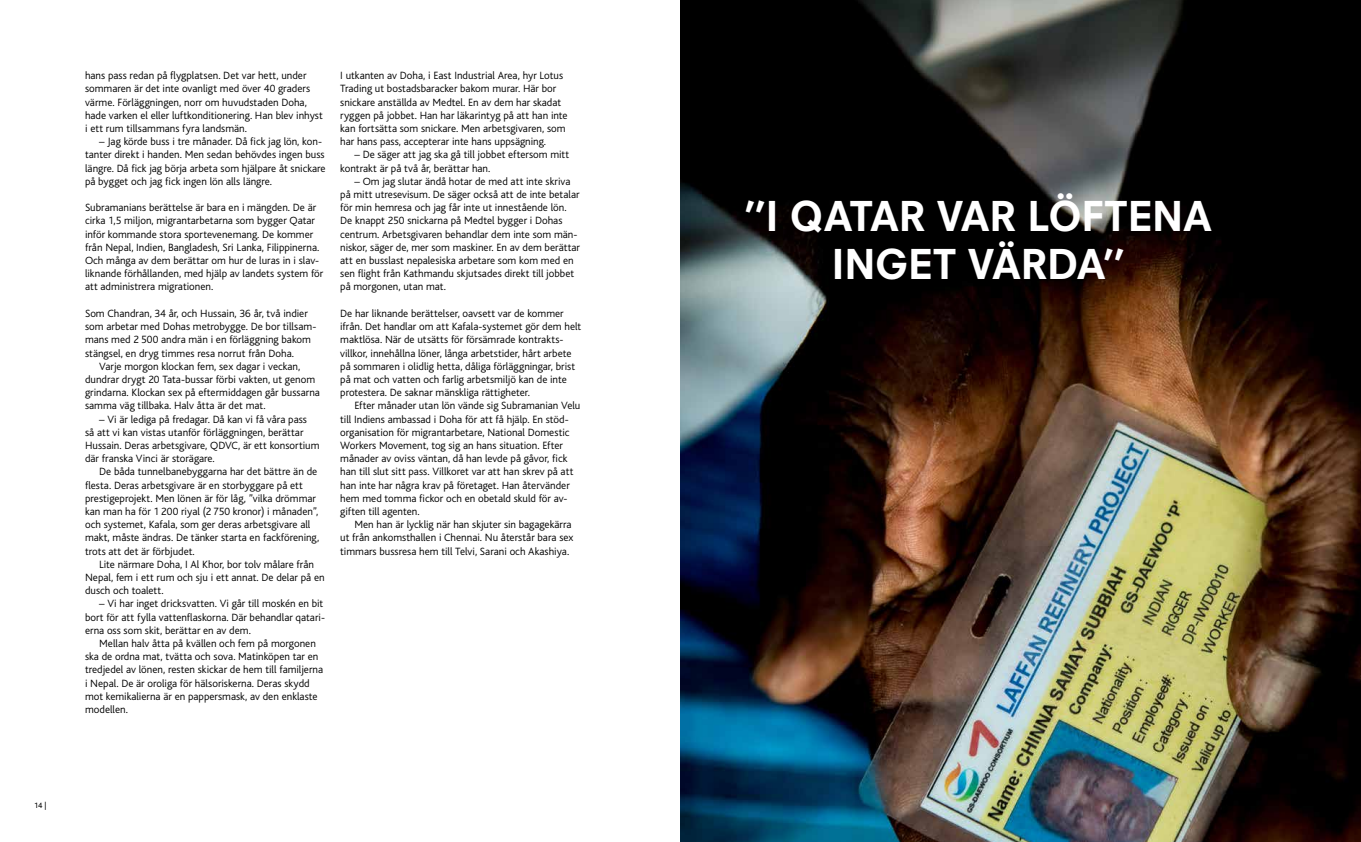
<style>
.page{position:relative;width:1361px;height:842px;background:#fff}
.page>*{position:absolute;margin:0;border:0;box-sizing:border-box;transform-origin:0 0}
.t1{font:800 40px/48px "Neuzeit S";letter-spacing:-.01em;color:#fff;text-align:center}
.t2{font:300 11px/13.2px "Bliss";color:#000}
.t3{font:8px "Bliss";color:#000}
</style>
<div class="page">
<img style="left:680px;top:0;width:681px;height:842px">
<p class="t3" style="left:34px;top:801px;width:14px">14 |</p>
<p class="t2" style="left:85px;top:69px;width:239px">hans pass redan på flygplatsen. Det var hett, under sommaren är det inte ovanligt med över 40 graders värme. Förläggningen, norr om huvudstaden Doha, hade varken el eller luftkonditionering. Han blev inhyst i ett rum tillsammans fyra landsmän.</p>
<p class="t2" style="left:85px;top:135px;width:242px;text-indent:14px">– Jag körde buss i tre månader. Då fick jag lön, kon&shy;tanter direkt i handen. Men sedan behövdes ingen buss längre. Då fick jag börja arbeta som hjälpare åt snickare på bygget och jag fick ingen lön alls längre.</p>
<p class="t2" style="left:85px;top:201px;width:240px">Subramanians berättelse är bara en i mängden. De är cirka 1,5 miljon, migrantarbetarna som bygger Qatar inför kommande stora sportevenemang. De kommer från Nepal, Indien, Bangladesh, Sri Lanka, Filippinerna.<br>Och många av dem berättar om hur de luras in i slav&shy;liknande förhållanden, med hjälp av landets system för att administrera migrationen.</p>
<p class="t2" style="left:85px;top:307px;width:233px">Som Chandran, 34 år, och Hussain, 36 år, två indier som arbetar med Dohas metrobygge. De bor tillsam&shy;mans med 2 500 andra män i en förläggning bakom stängsel, en dryg timmes resa norrut från Doha.</p>
<p class="t2" style="left:85px;top:360px;width:236px;text-indent:14px">Varje morgon klockan fem, sex dagar i veckan, dundrar drygt 20 Tata-bussar förbi vakten, ut genom grindarna. Klockan sex på eftermiddagen går bussarna samma väg tillbaka. Halv åtta är det mat.</p>
<p class="t2" style="left:85px;top:412px;width:236px;text-indent:14px">– Vi är lediga på fredagar. Då kan vi få våra pass<br>så att vi kan vistas utanför förläggningen, berättar Hussain. Deras arbetsgivare, QDVC, är ett konsortium där franska Vinci är storägare.</p>
<p class="t2" style="left:85px;top:465px;width:236px;text-indent:14px">De båda tunnelbanebyggarna har det bättre än de flesta. Deras arbetsgivare är en storbyggare på ett prestigeprojekt. Men lönen är för låg, ”vilka drömmar kan man ha för 1 200 riyal (2 750 kronor) i månaden”, och systemet, Kafala, som ger deras arbetsgivare all makt, måste ändras. De tänker starta en fackförening, trots att det är förbjudet.</p>
<p class="t2" style="left:85px;top:558px;width:241px;text-indent:14px">Lite närmare Doha, I Al Khor, bor tolv målare från<br>Nepal, fem i ett rum och sju i ett annat. De delar på en dusch och toalett.</p>
<p class="t2" style="left:85px;top:597px;width:241px;text-indent:14px">– Vi har inget dricksvatten. Vi går till moskén en bit bort för att fylla vattenflaskorna. Där behandlar qatari&shy;erna oss som skit, berättar en av dem.</p>
<p class="t2" style="left:85px;top:637px;width:240px;text-indent:14px">Mellan halv åtta på kvällen och fem på morgonen ska de ordna mat, tvätta och sova. Matinköpen tar en tredjedel av lönen, resten skickar de hem till familjerna i Nepal. De är oroliga för hälsoriskerna. Deras skydd mot kemikalierna är en pappersmask, av den enklaste modellen.</p>
<p class="t2" style="left:340px;top:69px;width:229px">I utkanten av Doha, i East Industrial Area, hyr Lotus Trading ut bostadsbaracker bakom murar. Här bor snickare anställda av Medtel. En av dem har skadat ryggen på jobbet. Han har läkarintyg på att han inte kan fortsätta som snickare. Men arbetsgivaren, som har hans pass, accepterar inte hans uppsägning.</p>
<p class="t2" style="left:340px;top:148px;width:231px;text-indent:14px">– De säger att jag ska gå till jobbet eftersom mitt kontrakt är på två år, berättar han.</p>
<p class="t2" style="left:340px;top:175px;width:241px;text-indent:14px">– Om jag slutar ändå hotar de med att inte skriva på mitt utresevisum. De säger också att de inte betalar för min hemresa och jag får inte ut innestående lön.<br>De knappt 250 snickarna på Medtel bygger i Dohas centrum. Arbetsgivaren behandlar dem inte som män&shy;niskor, säger de, mer som maskiner. En av dem berättar att en busslast nepalesiska arbetare som kom med en sen flight från Kathmandu skjutsades direkt till jobbet på morgonen, utan mat.</p>
<p class="t2" style="left:340px;top:307px;width:242px">De har liknande berättelser, oavsett var de kommer ifrån. Det handlar om att Kafala-systemet gör dem helt maktlösa. När de utsätts för försämrade kontrakts&shy;villkor, innehållna löner, långa arbetstider, hårt arbete på sommaren i olidlig hetta, dåliga förläggningar, brist på mat och vatten och farlig arbetsmiljö kan de inte protestera. De saknar mänskliga rättigheter.</p>
<p class="t2" style="left:340px;top:399px;width:242px;text-indent:14px">Efter månader utan lön vände sig Subramanian Velu till Indiens ambassad i Doha för att få hjälp. En stöd&shy;organisation för migrantarbetare, National Domestic Workers Movement, tog sig an hans situation. Efter månader av oviss väntan, då han levde på gåvor, fick han till slut sitt pass. Villkoret var att han skrev på att han inte har några krav på företaget. Han återvänder hem med tomma fickor och en obetald skuld för av&shy;giften till agenten.</p>
<p class="t2" style="left:340px;top:518px;width:235px;text-indent:14px">Men han är lycklig när han skjuter sin bagagekärra ut från ankomsthallen i Chennai. Nu återstår bara sex timmars bussresa hem till Telvi, Sarani och Akashiya.</p>
<h1 class="t1" style="left:744px;top:192px;width:469px">’’I QATAR VAR LÖFTENA<br>INGET VÄRDA’’</h1>
</div>
